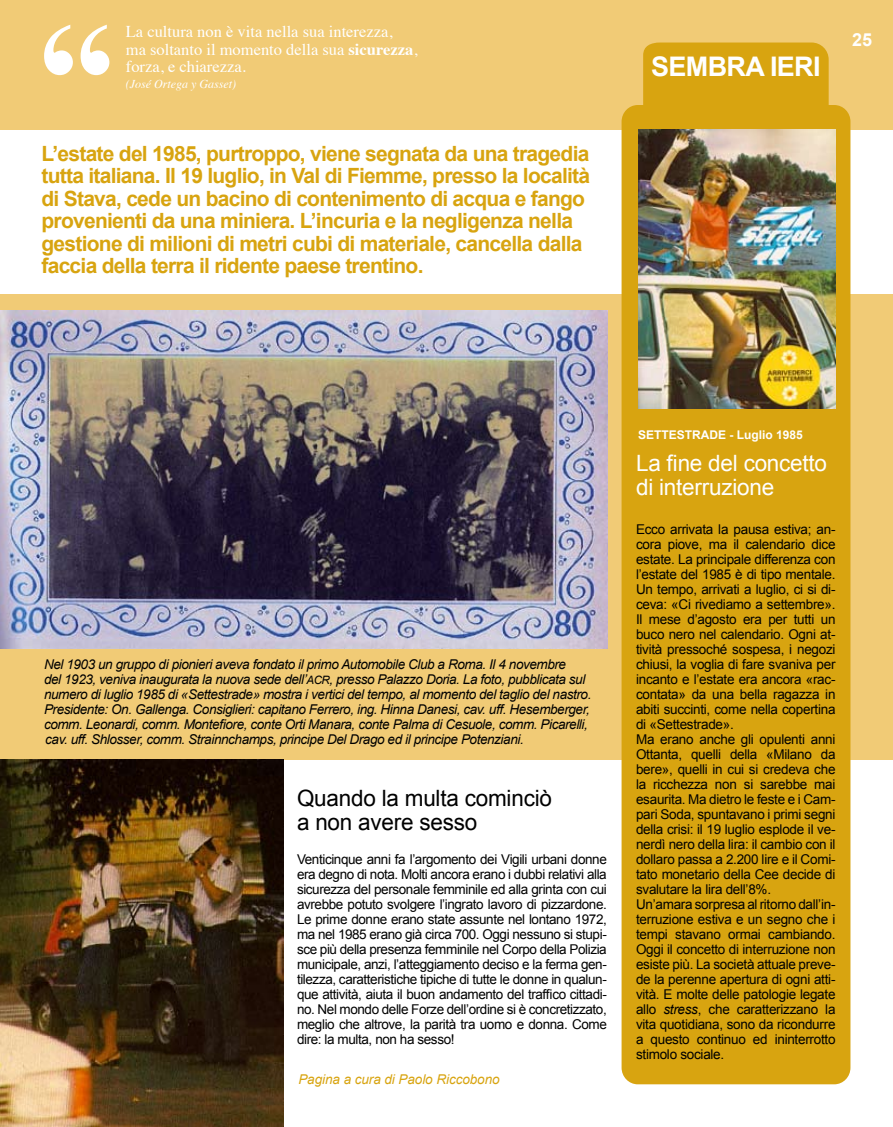
<style>
.page{position:relative;width:893px;height:1127px;background:#fff}
.page>*{position:absolute;margin:0;border:0;box-sizing:border-box;transform-origin:0 0}
.t1{font:700 27px "Arial";letter-spacing:-.025em;color:#fff}
.t2{font:22.5px/24px "Arial";letter-spacing:-.01em;color:#000}
.t3{font:22.5px/24px "Arial";letter-spacing:-.01em;color:#fff}
.t4{font:700 21px/22.5px "Arial";letter-spacing:-.035em;color:#d8a410}
.t5{font:700 18px "Arial";color:#fff}
.t6{font:16.5px/17.2px "Times";color:#fff}
.t7{font:13.5px/15px "Arial";letter-spacing:-.02em;color:#000}
.t8{font:italic 13.5px/15px "Arial";letter-spacing:-.03em;color:#000}
.t9{font:italic 13.5px "Arial";letter-spacing:-.005em;color:#d8a410}
.t10{font:700 12px "Arial";color:#fff}
.t11{font:italic 12px "Times";color:#fff}
.s1{font-weight:700}
.s2{font-size:11.55px}
.s3{font-style:italic}
</style>
<div class="page">
<div style="left:0;top:0;width:893px;height:129px;background:#f1cb76"></div>
<svg style="left:44px;top:25px;width:65px;height:50px"></svg>
<div style="left:643px;top:43px;width:186px;height:62px;background:#d8a410"></div>
<div style="left:0;top:294px;width:893px;height:465px;background:#f1cb76"></div>
<div style="left:622px;top:105px;width:228px;height:979px;background:#d8a410;border-radius:16px"></div>
<img style="left:0;top:310px;width:608px;height:338px">
<img style="left:0;top:759px;width:284px;height:368px">
<img style="left:638px;top:129px;width:198px;height:279px">
<p class="t6" style="left:126px;top:22px;width:293px">La cultura non è vita nella sua interezza,<br>ma soltanto il momento della sua <span class="s1">sicurezza</span>, forza, e chiarezza.</p>
<p class="t11" style="left:126px;top:74px;width:112px">(José Ortega y Gasset)</p>
<p class="t4" style="left:41px;top:143px;width:550px">L’estate del 1985, purtroppo, viene segnata da una tragedia tutta italiana. Il 19 luglio, in Val di Fiemme, presso la località di Stava, cede un bacino di contenimento di acqua e fango provenienti da una miniera. L’incuria e la negligenza nella gestione di milioni di metri cubi di materiale, cancella dalla faccia della terra il ridente paese trentino.</p>
<h1 class="t1" style="left:651px;top:49px;width:171px">SEMBRA IERI</h1>
<h3 class="t5" style="left:852px;top:28px;width:21px">25</h3>
<p class="t8" style="left:44px;top:657px;width:549px">Nel 1903 un gruppo di pionieri aveva fondato il primo Automobile Club a Roma. Il 4 novembre<br>del 1923, veniva inaugurata la nuova sede dell’<span class="s2">ACR</span>, presso Palazzo Doria. La foto, pubblicata sul numero di luglio 1985 di «Settestrade» mostra i vertici del tempo, al momento del taglio del nastro.<br>Presidente: On. Gallenga. Consiglieri: capitano Ferrero, ing. Hinna Danesi, cav. uff. Hesemberger, comm. Leonardi, comm. Montefiore, conte Orti Manara, conte Palma di Cesuole, comm. Picarelli, cav. uff. Shlosser, comm. Strainnchamps, principe Del Drago ed il principe Potenziani.</p>
<h2 class="t2" style="left:297px;top:786px;width:256px">Quando la multa cominciò a non avere sesso</h2>
<p class="t7" style="left:297px;top:852px;width:311px;text-align:justify">Venticinque anni fa l’argomento dei Vigili urbani donne era degno di nota. Molti ancora erano i dubbi relativi alla sicurezza del personale femminile ed alla grinta con cui avrebbe potuto svolgere l’ingrato lavoro di pizzardone.<br>Le prime donne erano state assunte nel lontano 1972, ma nel 1985 erano già circa 700. Oggi nessuno si stupi&shy;sce più della presenza femminile nel Corpo della Polizia municipale, anzi, l’atteggiamento deciso e la ferma gen&shy;tilezza, caratteristiche tipiche di tutte le donne in qualun&shy;que attività, aiuta il buon andamento del traffico cittadi&shy;no. Nel mondo delle Forze dell’ordine si è concretizzato, meglio che altrove, la parità tra uomo e donna. Come dire: la multa, non ha sesso!</p>
<p class="t9" style="left:298px;top:1070px;width:203px">Pagina a cura di Paolo Riccobono</p>
<p class="t10" style="left:638px;top:427px;width:166px">SETTESTRADE - Luglio 1985</p>
<h2 class="t3" style="left:636px;top:451px;width:193px">La fine del concetto di interruzione</h2>
<p class="t7" style="left:636px;top:522px;width:201px">Ecco arrivata la pausa estiva; an&shy;cora piove, ma il calendario dice estate. La principale differenza con l’estate del 1985 è di tipo mentale.<br>Un tempo, arrivati a luglio, ci si di&shy;ceva: «Ci rivediamo a settembre».<br>Il mese d’agosto era per tutti un buco nero nel calendario. Ogni at&shy;tività pressoché sospesa, i negozi chiusi, la voglia di fare svaniva per incanto e l’estate era ancora «rac&shy;contata» da una bella ragazza in abiti succinti, come nella copertina di «Settestrade».<br>Ma erano anche gli opulenti anni Ottanta, quelli della «Milano da bere», quelli in cui si credeva che la ricchezza non si sarebbe mai esaurita. Ma dietro le feste e i Cam&shy;pari Soda, spuntavano i primi segni della crisi: il 19 luglio esplode il ve&shy;nerdì nero della lira: il cambio con il dollaro passa a 2.200 lire e il Comi&shy;tato monetario della Cee decide di svalutare la lira dell’8%.<br>Un’amara sorpresa al ritorno dall’in&shy;terruzione estiva e un segno che i tempi stavano ormai cambiando.<br>Oggi il concetto di interruzione non esiste più. La società attuale preve&shy;de la perenne apertura di ogni atti&shy;vità. E molte delle patologie legate allo <span class="s3">stress</span>, che caratterizzano la vita quotidiana, sono da ricondurre a questo continuo ed ininterrotto stimolo sociale.</p>
</div>
